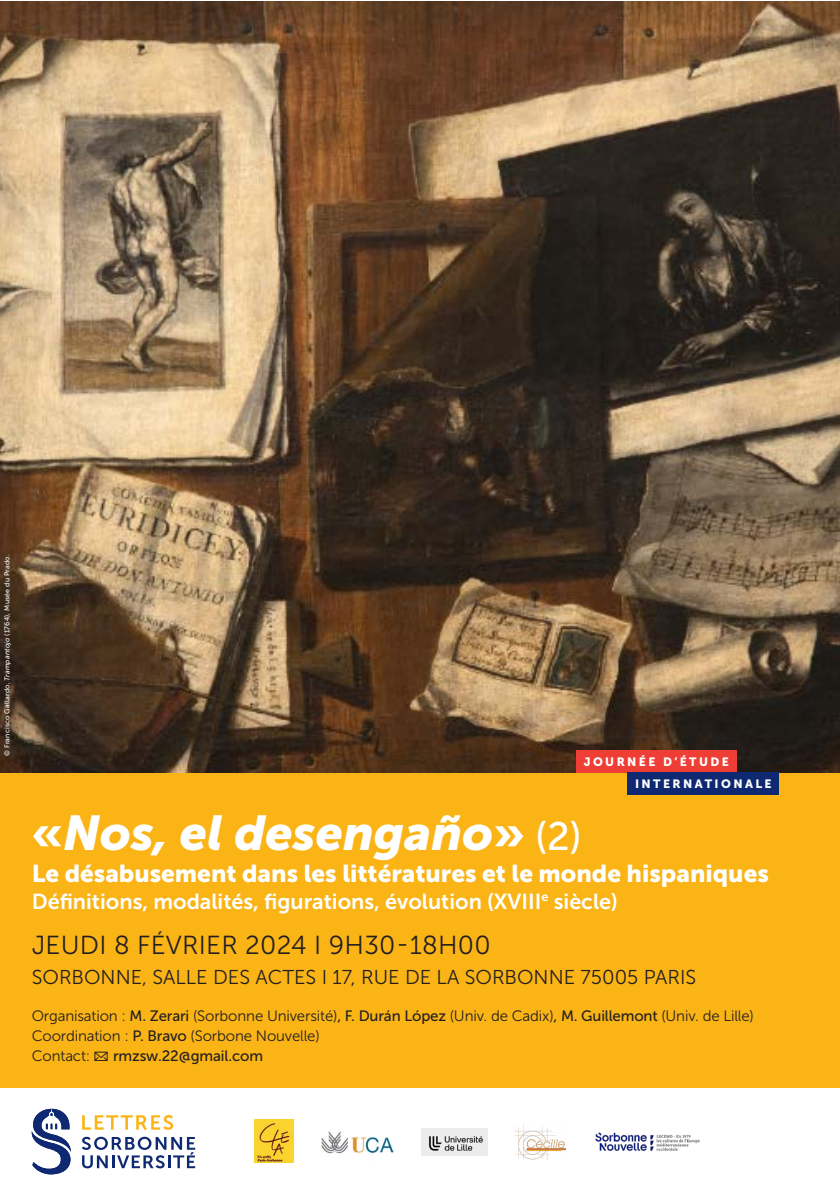
<style>
.page{position:relative;width:840px;height:1191px;background:#fff}
.page>*{position:absolute;margin:0;border:0;box-sizing:border-box;transform-origin:0 0}
.t1{font:italic 48.6px "Museo Sans 900";color:#fff}
.t2{font:26px "Museo Sans 300";letter-spacing:.01em;color:#231f20}
.t3{font:24.2px "Museo Sans 900";color:#fff}
.t4{font:21.6px "Museo Sans 700";color:#fff}
.t5{font:20px "Museo Sans 300";color:#231f20}
.t6{font:15px/20px "Museo Sans 300";letter-spacing:-.01em;color:#231f20}
.t7{font:15px "Museo Sans 500";letter-spacing:-.01em;color:#231f20}
.t8{font:12px/22.6px "Museo Sans 900";letter-spacing:.2em;color:#fff}
.t9{font:7px "Museo Sans 500";letter-spacing:.025em;color:#fff}
.s1{font-style:italic}
.s2{font-style:normal}
.s3{font-family:"Museo Sans 500";font-style:normal;font-size:39.6px}
.s4{font-family:"Museo Sans 500"}
</style>
<div class="page">
<img style="left:0;top:1px;width:839px;height:771px">
<svg style="left:82px;top:1115px;width:91px;height:14px"></svg>
<svg style="left:32px;top:1108px;width:39px;height:66px"></svg>
<svg style="left:82px;top:1136px;width:113px;height:32px"></svg>
<div style="left:0;top:772px;width:839px;height:315px;background:#fbb416"></div>
<div style="left:575px;top:750px;width:161px;height:22px;background:#ee3e35"></div>
<div style="left:627px;top:772px;width:151px;height:23px;background:#0e2971"></div>
<img style="left:254px;top:1120px;width:39px;height:42px">
<img style="left:595px;top:1132px;width:105px;height:19px">
<img style="left:514px;top:1124px;width:51px;height:35px">
<img style="left:421px;top:1128px;width:66px;height:27px">
<img style="left:321px;top:1131px;width:72px;height:23px">
<p class="t9" style="left:3px;top:756px;width:203px;rotate:-90deg">© Francisco Gallardo, <span class="s1">Trampantojo</span> (1764), Musée du Prado.</p>
<p class="t8" style="left:634px;top:750px;width:138px;text-indent:-51px">JOURNÉE D’ÉTUDE<br>INTERNATIONALE</p>
<p class="t1" style="left:32px;top:805px;width:551px"><span class="s2">«</span>Nos, el desengaño<span class="s2">»</span> <span class="s3">(2)</span></p>
<p class="t3" style="left:32px;top:860px;width:738px">Le désabusement dans les littératures et le monde hispaniques</p>
<p class="t4" style="left:32px;top:889px;width:587px">Définitions, modalités, figurations, évolution (XVIII<sup>e</sup> siècle)</p>
<p class="t2" style="left:32px;top:930px;width:460px">JEUDI 8 FÉVRIER 2024 I 9H30-18H00</p>
<p class="t5" style="left:32px;top:966px;width:665px">SORBONNE, SALLE DES ACTES I 17, RUE DE LA SORBONNE 75005 PARIS</p>
<p class="t6" style="left:32px;top:1006px;width:723px">Organisation : <span class="s4">M. Zerari</span> (Sorbonne Université)<span class="s4">, F. Durán López</span> (Univ. de Cadix)<span class="s4">, M. Guillemont</span> (Univ. de Lille)<br>Coordination : <span class="s4">P. Bravo</span> (Sorbone Nouvelle)<br>Contact:</p>
<p class="t7" style="left:113px;top:1048px;width:151px">rmzsw.22@gmail.com</p>
</div>
